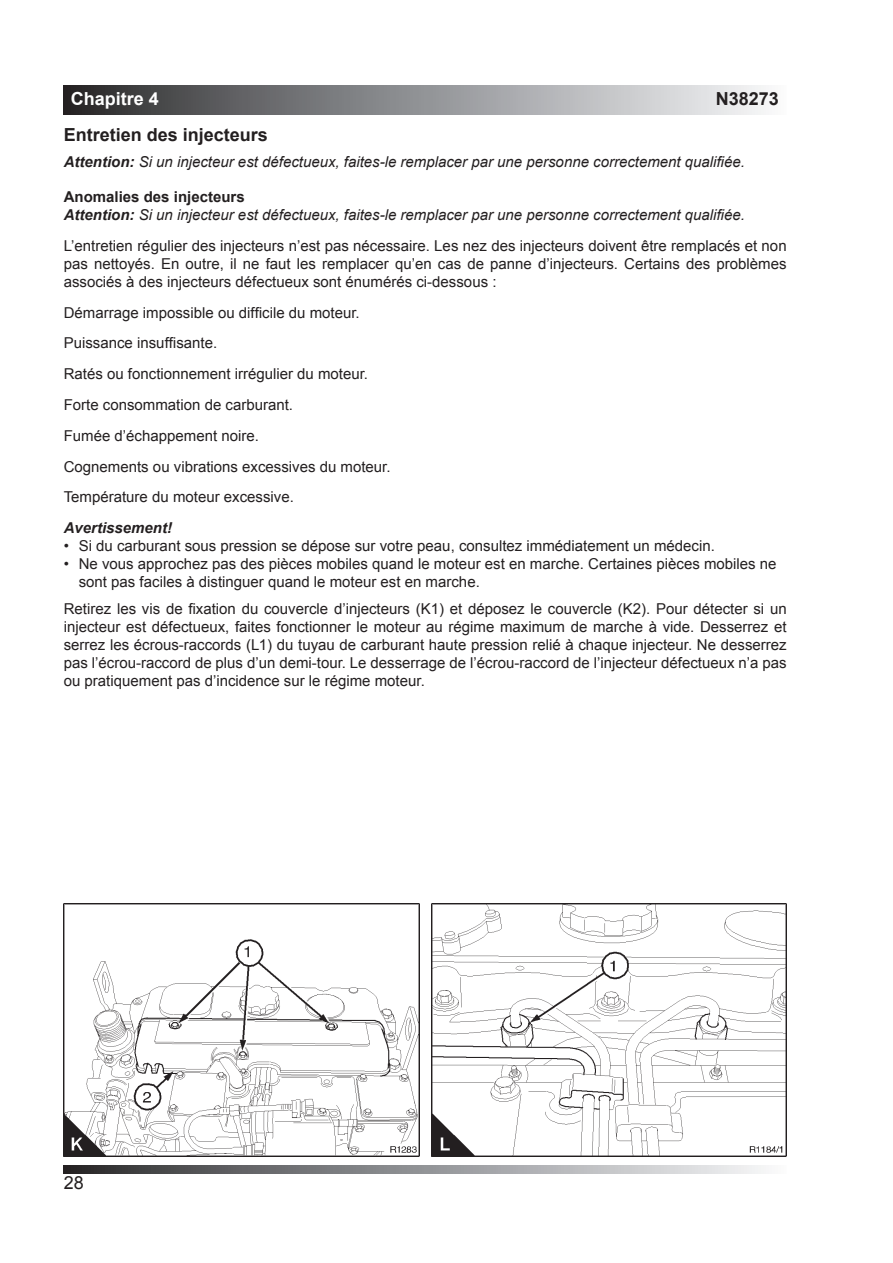
<style>
.page{position:relative;width:893px;height:1263px;background:#fff}
.page>*{position:absolute;margin:0;border:0;box-sizing:border-box;transform-origin:0 0}
.H1_Main_Heading{font:700 18px "Arial";color:#231f20}
.t1{font:700 18px "Arial";color:#fff}
.t2{font:18px "Arial";color:#231f20}
.B1_Body{font:15px/18px "Arial";color:#231f20;text-align:justify}
.B4_Bullet{font:15px/18px "Arial";color:#231f20}
.W2_Caution{font:italic 15px "Arial";color:#231f20}
.H4_Sub_Heading{font:700 15px "Arial";color:#231f20}
.W1_Warning{font:italic 700 15px "Arial";color:#231f20}
.s1{font-weight:700}
</style>
<div class="page">
<div style="left:64px;top:85px;width:723px;height:29px;background:linear-gradient(to right,#2b2b2e,#fafbfe)"></div>
<svg style="left:64px;top:1165px;width:700px;height:8px;background:#8f8f92"></svg>
<img style="left:64px;top:903px;width:355px;height:254px">
<img style="left:432px;top:903px;width:355px;height:254px">
<p class="t1" style="left:71px;top:86px;width:90px">Chapitre 4</p>
<p class="H1_Main_Heading" style="left:716px;top:86px;width:65px">N38273</p>
<p class="H1_Main_Heading" style="left:64px;top:122px;width:206px">Entretien des injecteurs</p>
<p class="W2_Caution" style="left:64px;top:152px;width:683px"><span class="s1">Attention:</span> Si un injecteur est défectueux, faites-le remplacer par une personne correctement qualifiée.</p>
<p class="H4_Sub_Heading" style="left:64px;top:187px;width:182px">Anomalies des injecteurs</p>
<p class="W2_Caution" style="left:64px;top:205px;width:683px"><span class="s1">Attention:</span> Si un injecteur est défectueux, faites-le remplacer par une personne correctement qualifiée.</p>
<p class="B1_Body" style="left:64px;top:237px;width:724px">L’entretien régulier des injecteurs n’est pas nécessaire. Les nez des injecteurs doivent être remplacés et non pas nettoyés. En outre, il ne faut les remplacer qu’en cas de panne d’injecteurs. Certains des problèmes associés à des injecteurs défectueux sont énumérés ci-dessous :</p>
<p class="B1_Body" style="left:64px;top:304px;width:297px">Démarrage impossible ou difficile du moteur.</p>
<p class="B1_Body" style="left:64px;top:334px;width:155px">Puissance insuffisante.</p>
<p class="B1_Body" style="left:64px;top:365px;width:306px">Ratés ou fonctionnement irrégulier du moteur.</p>
<p class="B1_Body" style="left:64px;top:396px;width:231px">Forte consommation de carburant.</p>
<p class="B1_Body" style="left:64px;top:427px;width:197px">Fumée d’échappement noire.</p>
<p class="B1_Body" style="left:64px;top:457px;width:328px">Cognements ou vibrations excessives du moteur.</p>
<p class="B1_Body" style="left:64px;top:488px;width:232px">Température du moteur excessive.</p>
<p class="W1_Warning" style="left:64px;top:518px;width:110px">Avertissement!</p>
<p class="B4_Bullet" style="left:64px;top:537px;width:653px">• Si du carburant sous pression se dépose sur votre peau, consultez immédiatement un médecin.</p>
<p class="B4_Bullet" style="left:79px;top:555px;width:699px;text-indent:-15px">• Ne vous approchez pas des pièces mobiles quand le moteur est en marche. Certaines pièces mobiles ne sont pas faciles à distinguer quand le moteur est en marche.</p>
<p class="B1_Body" style="left:64px;top:599px;width:724px">Retirez les vis de fixation du couvercle d’injecteurs (K1) et déposez le couvercle (K2). Pour détecter si un injecteur est défectueux, faites fonctionner le moteur au régime maximum de marche à vide. Desserrez et serrez les écrous-raccords (L1) du tuyau de carburant haute pression relié à chaque injecteur. Ne desserrez pas l’écrou-raccord de plus d’un demi-tour. Le desserrage de l’écrou-raccord de l’injecteur défectueux n’a pas ou pratiquement pas d’incidence sur le régime moteur.</p>
<p class="t2" style="left:64px;top:1171px;width:22px">28</p>
</div>
